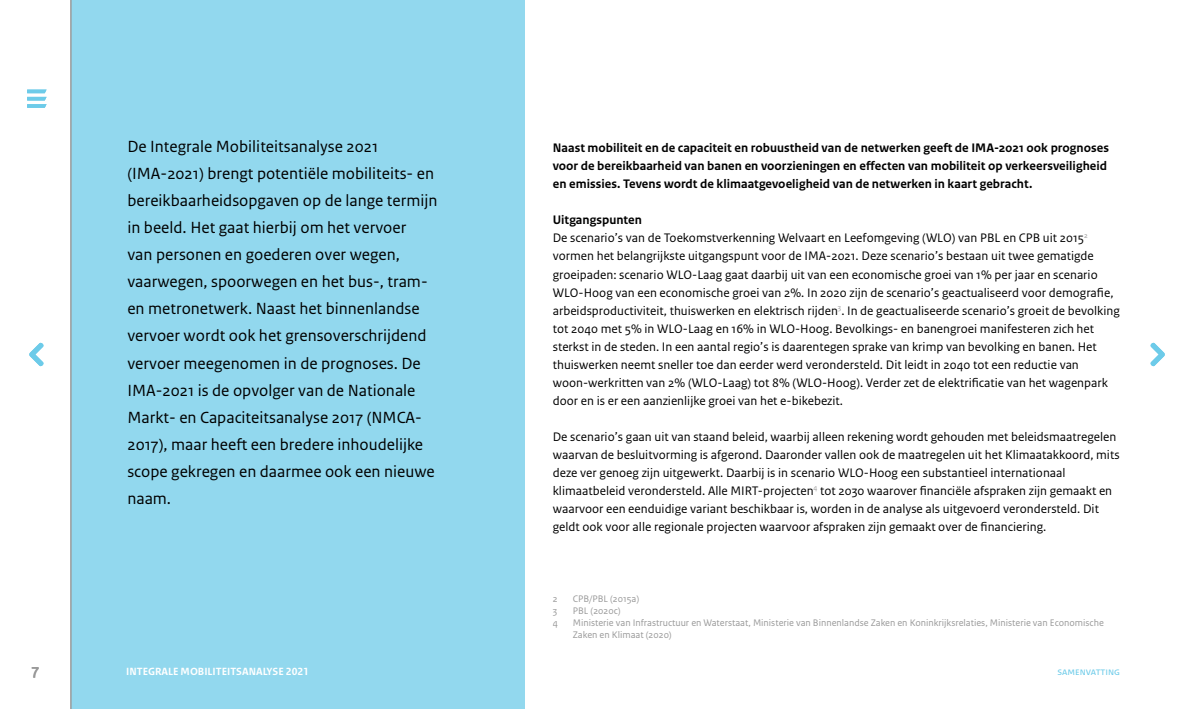
<style>
.page{position:relative;width:1191px;height:709px;background:#fff}
.page>*{position:absolute;margin:0;border:0;box-sizing:border-box;transform-origin:0 0}
.t1{font:17px/27px "Rijksoverheid Sans Text";color:#000}
.t2{font:700 16px "Rijksoverheid Sans Heading";color:#999}
.t3{font:13px/18px "Rijksoverheid Sans Text";color:#000}
.t4{font:700 13px/18px "Rijksoverheid Sans Text";color:#000}
.t5{font:700 11px "Rijksoverheid Sans Text";color:#fff}
.t6{font:11px "Rijksoverheid Sans Text";color:#6dcbe9}
.t7{font:10px/12px "Rijksoverheid Sans Text";color:#999}
.s1{font-weight:700}
</style>
<div class="page">
<div style="left:71px;top:0;width:453px;height:709px;background:#92d8ee"></div>
<svg style="left:1150px;top:342px;width:15px;height:24px"></svg>
<hr style="left:71px;top:0;width:1px;height:709px;background:#999">
<svg style="left:29px;top:342px;width:15px;height:24px"></svg>
<svg style="left:27px;top:90px;width:20px;height:18px"></svg>
<p class="t2" style="left:32px;top:660px;width:9px">7</p>
<p class="t1" style="left:127px;top:134px;width:312px">De Integrale Mobiliteitsanalyse 2021 (IMA-2021) brengt potentiële mobiliteits- en bereikbaarheidsopgaven op de lange termijn in beeld. Het gaat hierbij om het vervoer<br>van personen en goederen over wegen, vaarwegen, spoorwegen en het bus-, tram&shy;en metronetwerk. Naast het binnenlandse vervoer wordt ook het grensoverschrijdend vervoer meegenomen in de prognoses. De IMA-2021 is de opvolger van de Nationale Markt- en Capaciteitsanalyse 2017 (NMCA-2017), maar heeft een bredere inhoudelijke scope gekregen en daarmee ook een nieuwe naam.</p>
<p class="t5" style="left:126px;top:665px;width:184px">INTEGRALE MOBILITEITSANALYSE 2021</p>
<p class="t4" style="left:553px;top:139px;width:558px">Naast mobiliteit en de capaciteit en robuustheid van de netwerken geeft de IMA-2021 ook prognoses voor de bereikbaarheid van banen en voorzieningen en effecten van mobiliteit op verkeersveiligheid en emissies. Tevens wordt de klimaatgevoeligheid van de netwerken in kaart gebracht.</p>
<p class="t3" style="left:553px;top:211px;width:568px"><span class="s1">Uitgangspunten<br></span>De scenario’s van de Toekomstverkenning Welvaart en Leefomgeving (WLO) van PBL en CPB uit 2015<sup>2 </sup>vormen het belangrijkste uitgangspunt voor de IMA-2021. Deze scenario’s bestaan uit twee gematigde groeipaden: scenario WLO-Laag gaat daarbij uit van een economische groei van 1% per jaar en scenario WLO-Hoog van een economische groei van 2%. In 2020 zijn de scenario’s geactualiseerd voor demografie, arbeidsproductiviteit, thuiswerken en elektrisch rijden<sup>3</sup>. In de geactualiseerde scenario’s groeit de bevolking tot 2040 met 5% in WLO-Laag en 16% in WLO-Hoog. Bevolkings- en banengroei manifesteren zich het sterkst in de steden. In een aantal regio’s is daarentegen sprake van krimp van bevolking en banen. Het thuiswerken neemt sneller toe dan eerder werd verondersteld. Dit leidt in 2040 tot een reductie van woon-werkritten van 2% (WLO-Laag) tot 8% (WLO-Hoog). Verder zet de elektrificatie van het wagenpark door en is er een aanzienlijke groei van het e-bikebezit.</p>
<p class="t3" style="left:553px;top:427px;width:568px">De scenario’s gaan uit van staand beleid, waarbij alleen rekening wordt gehouden met beleidsmaatregelen waarvan de besluitvorming is afgerond. Daaronder vallen ook de maatregelen uit het Klimaatakkoord, mits deze ver genoeg zijn uitgewerkt. Daarbij is in scenario WLO-Hoog een substantieel internationaal klimaatbeleid verondersteld. Alle MIRT-projecten<sup>4</sup> tot 2030 waarover financiële afspraken zijn gemaakt en waarvoor een eenduidige variant beschikbaar is, worden in de analyse als uitgevoerd verondersteld. Dit geldt ook voor alle regionale projecten waarvoor afspraken zijn gemaakt over de financiering.</p>
<p class="t7" style="left:553px;top:592px;width:6px">2</p>
<p class="t7" style="left:573px;top:592px;width:68px">CPB/PBL (2015a)</p>
<p class="t7" style="left:553px;top:604px;width:6px">3</p>
<p class="t7" style="left:573px;top:604px;width:49px">PBL (2020c)</p>
<p class="t7" style="left:553px;top:616px;width:7px">4</p>
<p class="t7" style="left:573px;top:616px;width:532px">Ministerie van Infrastructuur en Waterstaat, Ministerie van Binnenlandse Zaken en Koninkrijksrelaties, Ministerie van Economische<br>Zaken en Klimaat (2020)</p>
<p class="t6" style="left:1057px;top:664px;width:64px">samenvatting</p>
</div>
